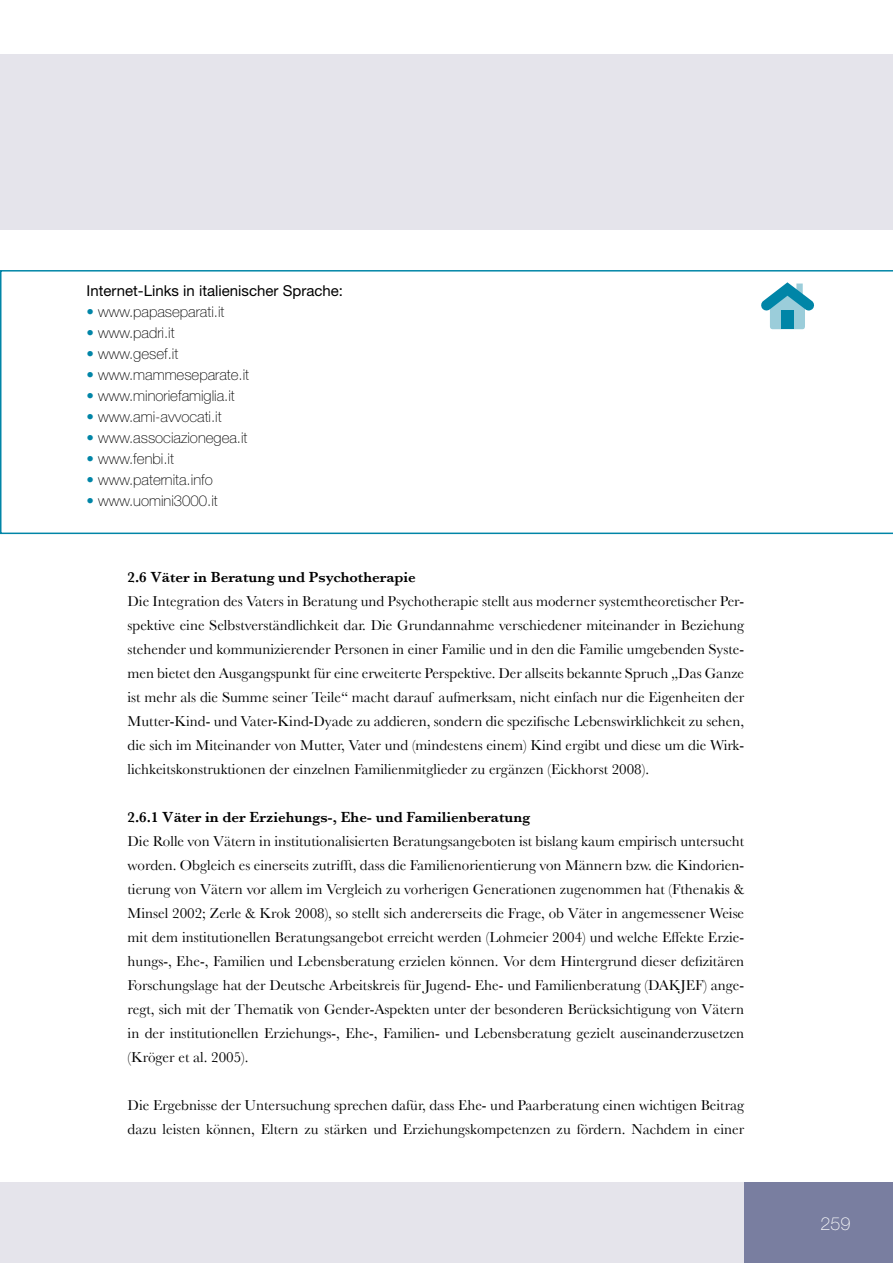
<style>
.page{position:relative;width:893px;height:1263px;background:#fff}
.page>*{position:absolute;margin:0;border:0;box-sizing:border-box;transform-origin:0 0}
.t1{font:100 18px "Helvetica Neue";color:#fff}
.t2{font:15px/24px "Baskerville";color:#000;text-align:justify}
.t3{font:100 15px "Helvetica Neue";color:#000}
.t4{font:600 15px "Baskerville";color:#000}
.t5{font:15px "Helvetica Neue";color:#000}
.s1{color:#0085a7}
</style>
<div class="page">
<div style="left:0;top:1182px;width:744px;height:81px;background:#e5e4eb"></div>
<div style="left:744px;top:1182px;width:149px;height:81px;background:#797ea0"></div>
<div style="left:0;top:54px;width:893px;height:176px;background:#e5e4eb"></div>
<svg style="left:0;top:270px;width:893px;height:264px"></svg>
<svg style="left:760px;top:282px;width:55px;height:47px"></svg>
<div style="left:781px;top:310px;width:13px;height:19px;background:#0085a7"></div>
<p class="t5" style="left:87px;top:282px;width:258px">Internet-Links in italienischer Sprache:</p>
<p class="t3" style="left:87px;top:303px;width:139px"><span class="s1">•</span> www.papaseparati.it</p>
<p class="t3" style="left:87px;top:324px;width:90px"><span class="s1">•</span> www.padri.it</p>
<p class="t3" style="left:87px;top:345px;width:93px"><span class="s1">•</span> www.gesef.it</p>
<p class="t3" style="left:87px;top:366px;width:164px"><span class="s1">•</span> www.mammeseparate.it</p>
<p class="t3" style="left:87px;top:387px;width:150px"><span class="s1">•</span> www.minoriefamiglia.it</p>
<p class="t3" style="left:87px;top:408px;width:137px"><span class="s1">•</span> www.ami-avvocati.it</p>
<p class="t3" style="left:87px;top:429px;width:162px"><span class="s1">•</span> www.associazionegea.it</p>
<p class="t3" style="left:87px;top:450px;width:89px"><span class="s1">•</span> www.fenbi.it</p>
<p class="t3" style="left:87px;top:471px;width:128px"><span class="s1">•</span> www.paternita.info</p>
<p class="t3" style="left:87px;top:492px;width:133px"><span class="s1">•</span> www.uomini3000.it</p>
<p class="t4" style="left:128px;top:568px;width:290px">2.6 Väter in Beratung und Psychotherapie</p>
<p class="t2" style="left:128px;top:589px;width:618px">Die Integration des Vaters in Beratung und Psychotherapie stellt aus moderner systemtheoretischer Per&shy;spektive eine Selbstverständlichkeit dar. Die Grundannahme verschiedener miteinander in Beziehung stehender und kommunizierender Personen in einer Familie und in den die Familie umgebenden Syste&shy;men bietet den Ausgangspunkt für eine erweiterte Perspektive. Der allseits bekannte Spruch „Das Ganze ist mehr als die Summe seiner Teile“ macht darauf aufmerksam, nicht einfach nur die Eigenheiten der Mutter-Kind- und Vater-Kind-Dyade zu addieren, sondern die spezifische Lebenswirklichkeit zu sehen, die sich im Miteinander von Mutter, Vater und (mindestens einem) Kind ergibt und diese um die Wirk&shy;lichkeitskonstruktionen der einzelnen Familienmitglieder zu ergänzen (Eickhorst 2008).</p>
<p class="t4" style="left:128px;top:808px;width:404px">2.6.1 Väter in der Erziehungs-, Ehe- und Familienberatung</p>
<p class="t2" style="left:128px;top:829px;width:618px">Die Rolle von Vätern in institutionalisierten Beratungsangeboten ist bislang kaum empirisch untersucht worden. Obgleich es einerseits zutrifft, dass die Familienorientierung von Männern bzw. die Kindorien&shy;tierung von Vätern vor allem im Vergleich zu vorherigen Generationen zugenommen hat (Fthenakis &amp; Minsel 2002; Zerle &amp; Krok 2008), so stellt sich andererseits die Frage, ob Väter in angemessener Weise mit dem institutionellen Beratungsangebot erreicht werden (Lohmeier 2004) und welche Effekte Erzie&shy;hungs-, Ehe-, Familien und Lebensberatung erzielen können. Vor dem Hintergrund dieser defizitären Forschungslage hat der Deutsche Arbeitskreis für Jugend- Ehe- und Familienberatung (DAKJEF) ange&shy;regt, sich mit der Thematik von Gender-Aspekten unter der besonderen Berücksichtigung von Vätern in der institutionellen Erziehungs-, Ehe-, Familien- und Lebensberatung gezielt auseinanderzusetzen (Kröger et al. 2005).</p>
<p class="t2" style="left:128px;top:1093px;width:618px">Die Ergebnisse der Untersuchung sprechen dafür, dass Ehe- und Paarberatung einen wichtigen Beitrag dazu leisten können, Eltern zu stärken und Erziehungskompetenzen zu fördern. Nachdem in einer</p>
<p class="t1" style="left:820px;top:1214px;width:32px">259</p>
</div>
